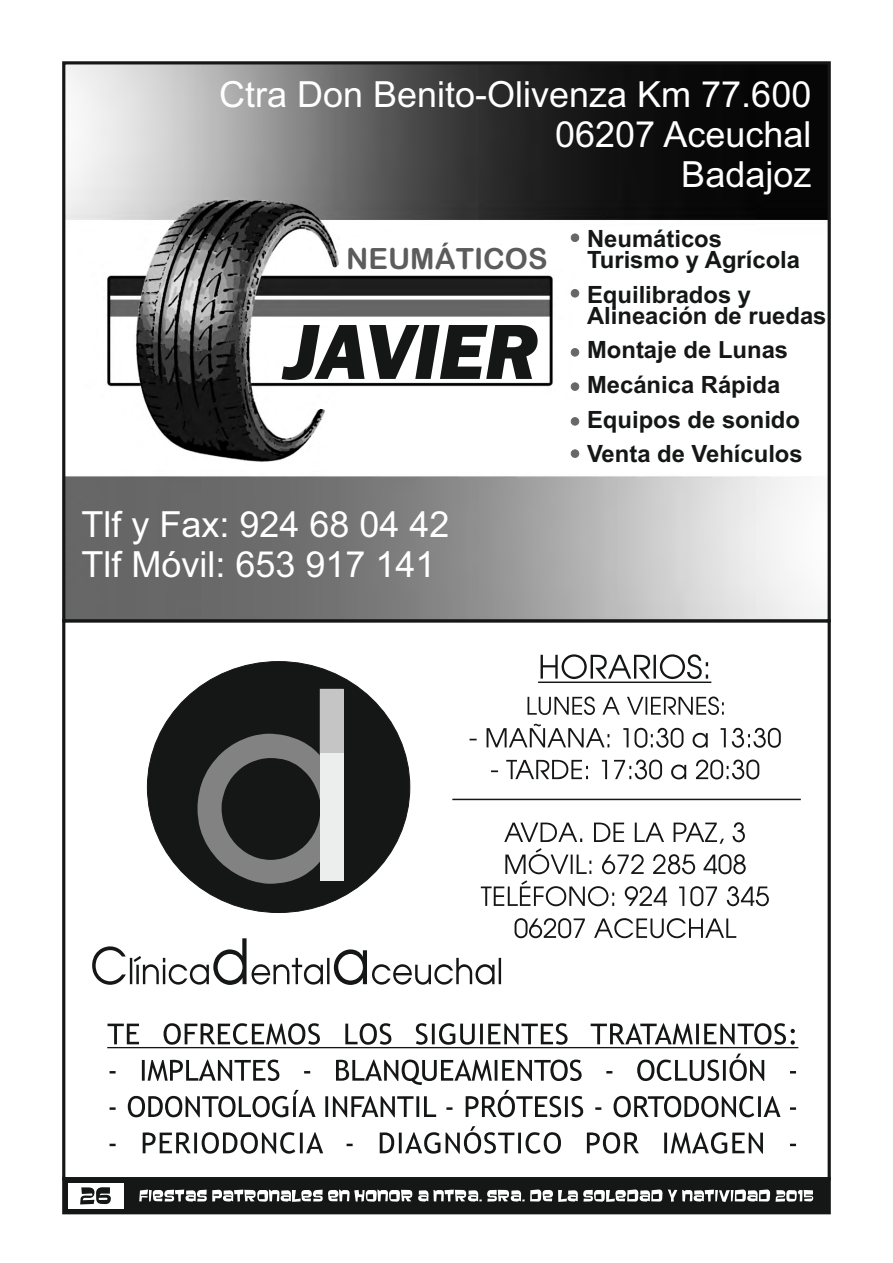
<style>
.page{position:relative;width:893px;height:1263px;background:#fff}
.page>*{position:absolute;margin:0;border:0;box-sizing:border-box;transform-origin:0 0}
.t1{font:italic 800 80.85px "Franklin Gothic";color:#151616}
.t2{font:36px/40.2px "Arial";color:#fff;text-align:right}
.t3{font:29.25px "Arial Rounded MT Bold";color:#5c5c5c}
.t4{font:700 23.85px/34.7px "Arial";color:#151616}
</style>
<div class="page">
<img style="left:66px;top:65px;width:761px;height:553px">
<div style="left:571px;top:234px;width:8px;height:8px;background:#676767;border:1px solid #676767;border-radius:50%"></div>
<div style="left:571px;top:289px;width:8px;height:8px;background:#676767;border:1px solid #676767;border-radius:50%"></div>
<div style="left:571px;top:348px;width:8px;height:8px;background:#676767;border:1px solid #676767;border-radius:50%"></div>
<div style="left:571px;top:383px;width:8px;height:7px;background:#676767;border:1px solid #676767;border-radius:50%"></div>
<div style="left:571px;top:417px;width:8px;height:8px;background:#676767;border:1px solid #676767;border-radius:50%"></div>
<div style="left:571px;top:450px;width:8px;height:7px;background:#676767;border:1px solid #676767;border-radius:50%"></div>
<div style="left:62px;top:61px;width:769px;height:561px;border:3px solid #151616"></div>
<div style="left:62px;top:1177px;width:769px;height:37px;background:#151616"></div>
<svg style="left:139px;top:1189px;width:674px;height:13px"></svg>
<div style="left:68px;top:1183px;width:55px;height:25px;background:#fff"></div>
<svg style="left:80px;top:1187px;width:31px;height:17px"></svg>
<svg style="left:538px;top:654px;width:173px;height:29px"></svg>
<hr style="left:452px;top:799px;width:349px;height:1px;background:#151616">
<div style="left:147px;top:661px;width:263px;height:252px;background:#151616;border:1px solid #151616;border-radius:50%"></div>
<svg style="left:92px;top:689px;width:689px;height:296px"></svg>
<div style="left:320px;top:752px;width:23px;height:129px;background:#eceded"></div>
<div style="left:320px;top:689px;width:23px;height:63px;background:#c5c5c5"></div>
<svg style="left:108px;top:1023px;width:687px;height:22px"></svg>
<svg style="left:107px;top:1047px;width:691px;height:107px"></svg>
<h2 class="t2" style="left:219px;top:77px;width:594px">Ctra Don Benito-Olivenza Km 77.600<br>06207 Aceuchal<br>Badajoz</h2>
<p class="t4" style="left:587px;top:230px;width:214px;line-height:21.1px">Neumáticos<br>Turismo y Agrícola</p>
<p class="t4" style="left:587px;top:286px;width:241px;line-height:21.1px">Equilibrados y<br>Alineación de ruedas</p>
<p class="t4" style="left:587px;top:335px;width:217px">Montaje de Lunas<br>Mecánica Rápida<br>Equipos de sonido<br>Venta de Vehículos</p>
<p class="t3" style="left:346px;top:247px;width:203px">NEUMÁTICOS</p>
<h1 class="t1" style="left:284px;top:322px;width:256px">JAVIER</h1>
<h2 class="t2" style="left:81px;top:507px;width:370px;text-align:left">Tlf y Fax: 924 68 04 42<br>Tlf Móvil: 653 917 141</h2>
</div>
